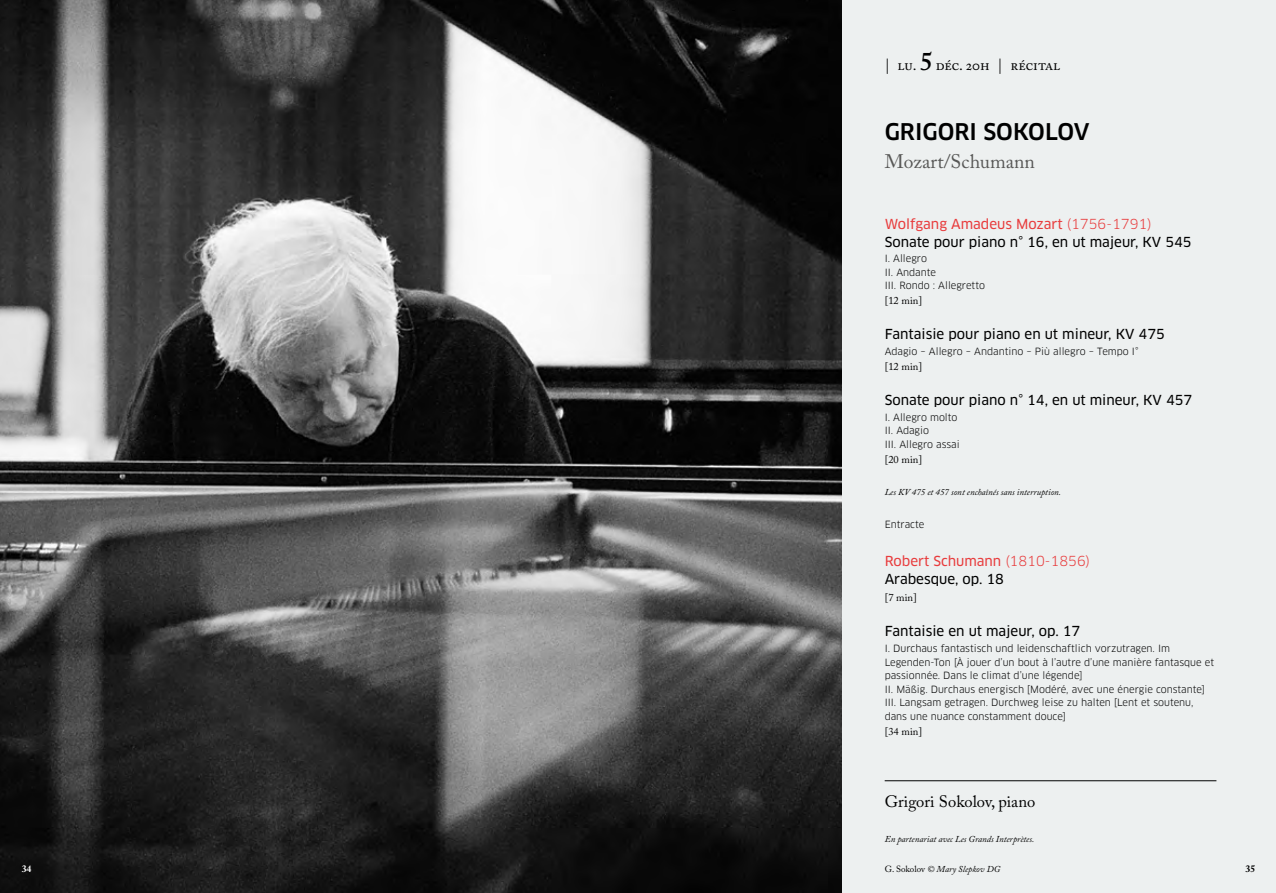
<style>
.page{position:relative;width:1276px;height:893px;background:#fff}
.page>*{position:absolute;margin:0;border:0;box-sizing:border-box;transform-origin:0 0}
.t1{font:500 22.5px "Clan Pro";color:#000}
.t2{font:19.5px "Adobe Caslon Pro";color:#575756}
.t3{font:16.5px "Adobe Caslon Pro";color:#000}
.t4{font:15px "Adobe Caslon Pro";color:#000}
.t5{font:13.5px "Clan Pro News";color:#000}
.t6{font:13.5px "Clan News";color:#e83c3d}
.t7{font:10.5px "Adobe Caslon Pro";color:#000}
.t8{font:9.75px/13.5px "Clan Pro";color:#000}
.t9{font:700 9.75px "Adobe Caslon Pro";color:#fff}
.t10{font:700 9.75px "Adobe Caslon Pro";color:#000}
.t11{font:italic 9px "Adobe Caslon Pro";color:#000}
.s1{font-weight:600;font-size:25.5px}
.s2{font-family:"Clan"}
.s3{font-style:normal}
</style>
<div class="page">
<img style="left:0;top:0;width:842px;height:893px">
<div style="left:842px;top:0;width:434px;height:893px;background:#edf0f0"></div>
<hr style="left:884px;top:780px;width:332px;height:1px;background:#000">
<h3 class="t4" style="left:884px;top:56px;width:177px">| lu. <span class="s1">5</span> déc. 20h | récital</h3>
<h1 class="t1" style="left:884px;top:118px;width:206px">GRIGORI SOKOLOV</h1>
<h2 class="t2" style="left:884px;top:150px;width:152px">Mozart/Schumann</h2>
<h3 class="t6" style="left:884px;top:216px;width:268px">Wolfgang Amadeus Mozart <span class="s2">(1756-1791)</span></h3>
<h3 class="t5" style="left:884px;top:234px;width:308px">Sonate pour piano n° 16, en ut majeur, KV 545</h3>
<p class="t8" style="left:884px;top:252px;width:102px">I. Allegro<br>II. Andante<br>III. Rondo : Allegretto</p>
<p class="t7" style="left:884px;top:295px;width:39px">[12 min]</p>
<h3 class="t5" style="left:884px;top:326px;width:282px">Fantaisie pour piano en ut mineur, KV 475</h3>
<p class="t8" style="left:884px;top:345px;width:255px">Adagio – Allegro – Andantino – Più allegro – Tempo I°</p>
<p class="t7" style="left:884px;top:360px;width:39px">[12 min]</p>
<h3 class="t5" style="left:884px;top:392px;width:309px">Sonate pour piano n° 14, en ut mineur, KV 457</h3>
<p class="t8" style="left:884px;top:410px;width:77px">I. Allegro molto<br>II. Adagio<br>III. Allegro assai</p>
<p class="t7" style="left:884px;top:453px;width:39px">[20 min]</p>
<p class="t11" style="left:884px;top:487px;width:178px">Les KV 475 et 457 sont enchaînés sans interruption.</p>
<p class="t8" style="left:884px;top:518px;width:41px">Entracte</p>
<h3 class="t6" style="left:884px;top:554px;width:207px">Robert Schumann <span class="s2">(1810-1856)</span></h3>
<h3 class="t5" style="left:884px;top:571px;width:121px">Arabesque, op. 18</h3>
<p class="t7" style="left:884px;top:592px;width:34px">[7 min]</p>
<h3 class="t5" style="left:884px;top:623px;width:197px">Fantaisie en ut majeur, op. 17</h3>
<p class="t8" style="left:884px;top:642px;width:331px">I. Durchaus fantastisch und leidenschaftlich vorzutragen. Im Legenden-Ton [À jouer d’un bout à l’autre d’une manière fantasque et passionnée. Dans le climat d’une légende]<br>II. Mäßig. Durchaus energisch [Modéré, avec une énergie constante] III. Langsam getragen. Durchweg leise zu halten [Lent et soutenu, dans une nuance constamment douce]</p>
<p class="t7" style="left:884px;top:725px;width:39px">[34 min]</p>
<h3 class="t3" style="left:884px;top:791px;width:152px">Grigori Sokolov, piano</h3>
<p class="t11" style="left:884px;top:833px;width:151px">En partenariat avec Les Grands Interprètes.</p>
<p class="t9" style="left:22px;top:863px;width:11px">34</p>
<p class="t11" style="left:884px;top:863px;width:117px"><span class="s3">G. Sokolov</span> © Mary Slepkov DG</p>
<p class="t10" style="left:1245px;top:863px;width:11px">35</p>
</div>
